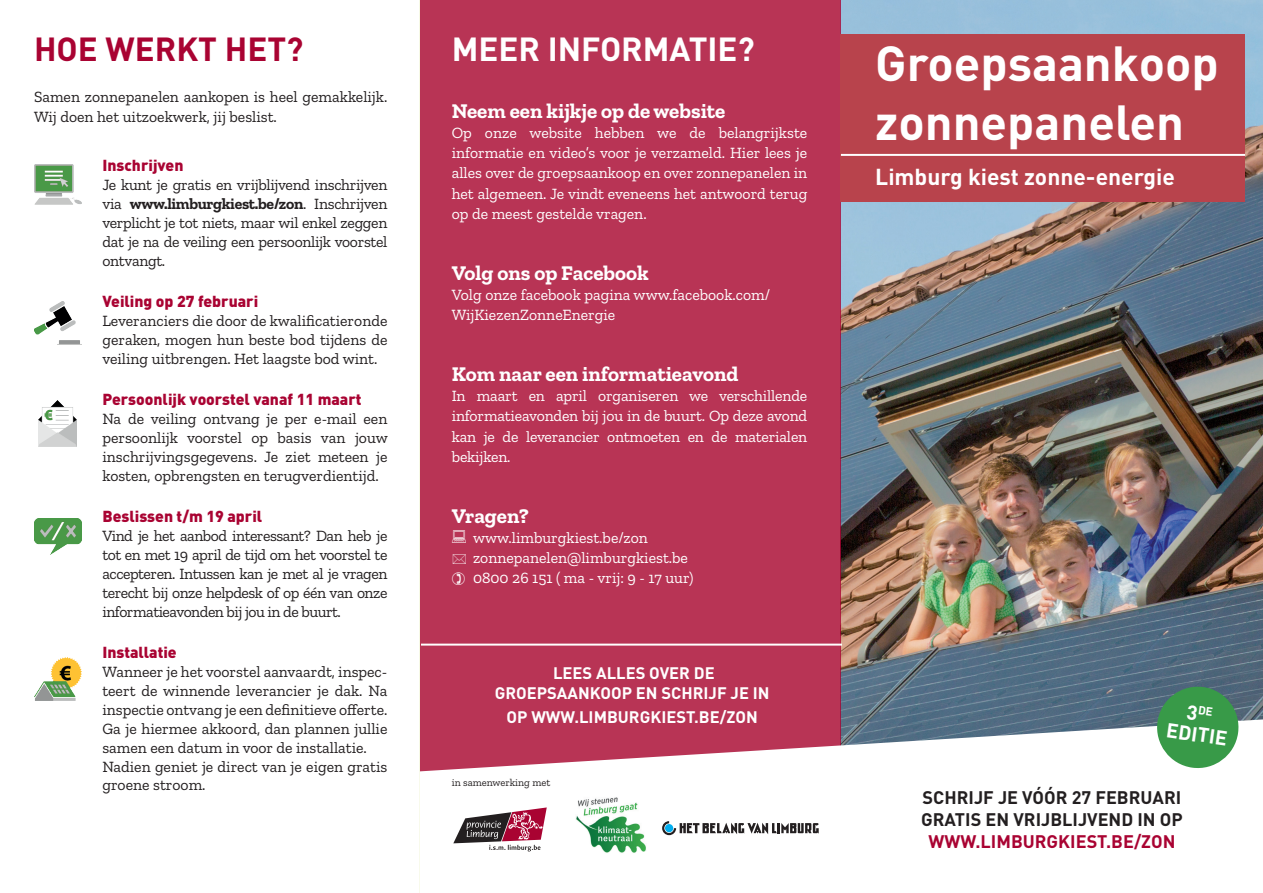
<style>
.page{position:relative;width:1263px;height:893px;background:#fff}
.page>*{position:absolute;margin:0;border:0;box-sizing:border-box;transform-origin:0 0}
.t1{font:700 48.6px/58.3px "DIN";color:#fff}
.t2{font:700 33px "DIN";color:#fff}
.t3{font:700 33px "DIN";color:#a90332}
.t4{font:700 22.8px "DIN";color:#fff}
.t5{font:700 21px "Zilla Slab";color:#fff}
.t6{font:700 20.1px "DIN";color:#fff}
.t7{font:700 18px/21.6px "DIN";color:#231f20}
.t8{font:700 18px "DIN";color:#a90332}
.t9{font:700 16.5px/19.8px "DIN";color:#fff;text-align:center}
.t10{font:15.75px/18.9px "Zilla Slab";color:#231f20;text-align:justify}
.t11{font:15.75px/20.2px "Zilla Slab";color:#fff;text-align:justify}
.t12{font:900 15.75px "DIN";color:#a90332}
.t13{font:10.5px "Zilla Slab";color:#231f20}
.s1{font-weight:700}
</style>
<div class="page">
<img style="left:841px;top:0;width:422px;height:719px">
<div style="left:420px;top:0;width:421px;height:893px;background:#b83455"></div>
<svg style="left:420px;top:719px;width:843px;height:174px"></svg>
<div style="left:841px;top:34px;width:404px;height:168px;background:#b8434c"></div>
<hr style="left:841px;top:154px;width:404px;height:2px;background:#fff">
<hr style="left:421px;top:644px;width:421px;height:2px;background:#fff">
<img style="left:34px;top:165px;width:47px;height:40px">
<img style="left:34px;top:302px;width:46px;height:42px">
<img style="left:38px;top:401px;width:39px;height:45px">
<img style="left:34px;top:518px;width:47px;height:36px">
<img style="left:34px;top:658px;width:47px;height:42px">
<svg style="left:452px;top:803px;width:99px;height:50px;background:#ba9ba4"></svg>
<img style="left:575px;top:794px;width:71px;height:71px">
<svg style="left:662px;top:821px;width:157px;height:14px;background:#a2a1a1"></svg>
<div style="left:665px;top:824px;width:8px;height:8px;background:#00aeef;border-radius:50%"></div>
<svg style="left:1154px;top:684px;width:87px;height:87px"></svg>
<h2 class="t3" style="left:34px;top:28px;width:271px">HOE WERKT HET?</h2>
<p class="t10" style="left:34px;top:87px;width:355px;line-height:20.2px">Samen zonnepanelen aankopen is heel gemakkelijk.<br>Wij doen het uitzoekwerk, jij beslist.</p>
<p class="t12" style="left:102px;top:155px;width:83px">Inschrijven</p>
<p class="t10" style="left:102px;top:175px;width:286px">Je kunt je gratis en vrijblijvend inschrijven via <span class="s1">www.limburgkiest.be/zon</span>. Inschrijven verplicht je tot niets, maar wil enkel zeggen dat je na de veiling een persoonlijk voorstel ontvangt.</p>
<p class="t12" style="left:102px;top:291px;width:157px">Veiling op 27 februari</p>
<p class="t10" style="left:102px;top:311px;width:286px">Leveranciers die door de kwalificatieronde geraken, mogen hun beste bod tijdens de veiling uitbrengen. Het laagste bod wint.</p>
<p class="t12" style="left:102px;top:389px;width:261px">Persoonlijk voorstel vanaf 11 maart</p>
<p class="t10" style="left:102px;top:409px;width:287px">Na de veiling ontvang je per e-mail een persoonlijk voorstel op basis van jouw inschrijvingsgegevens. Je ziet meteen je kosten, opbrengsten en terugverdientijd.</p>
<p class="t12" style="left:102px;top:506px;width:161px">Beslissen t/m 19 april</p>
<p class="t10" style="left:102px;top:527px;width:286px">Vind je het aanbod interessant? Dan heb je tot en met 19 april de tijd om het voorstel te accepteren. Intussen kan je met al je vragen terecht bij onze helpdesk of op één van onze informatieavonden bij jou in de buurt.</p>
<p class="t12" style="left:102px;top:642px;width:76px">Installatie</p>
<p class="t10" style="left:102px;top:662px;width:286px;text-align:left">Wanneer je het voorstel aanvaardt, inspec&shy;teert de winnende leverancier je dak. Na inspectie ontvang je een definitieve offerte.<br>Ga je hiermee akkoord, dan plannen jullie samen een datum in voor de installatie.<br>Nadien geniet je direct van je eigen gratis groene stroom.</p>
<h2 class="t2" style="left:452px;top:28px;width:305px">MEER INFORMATIE?</h2>
<h3 class="t5" style="left:452px;top:98px;width:275px">Neem een kijkje op de website</h3>
<p class="t11" style="left:452px;top:123px;width:357px">Op onze website hebben we de belangrijkste informatie en video’s voor je verzameld. Hier lees je alles over de groepsaankoop en over zonnepanelen in het algemeen. Je vindt eveneens het antwoord terug op de meest gestelde vragen.</p>
<h3 class="t5" style="left:452px;top:260px;width:198px">Volg ons op Facebook</h3>
<p class="t11" style="left:452px;top:285px;width:320px">Volg onze facebook pagina www.facebook.com/<br>WijKiezenZonneEnergie</p>
<h3 class="t5" style="left:452px;top:362px;width:288px">Kom naar een informatieavond</h3>
<p class="t11" style="left:452px;top:386px;width:357px">In maart en april organiseren we verschillende informatieavonden bij jou in de buurt. Op deze avond kan je de leverancier ontmoeten en de materialen bekijken.</p>
<h3 class="t5" style="left:452px;top:503px;width:79px">Vragen?</h3>
<p class="t11" style="left:473px;top:528px;width:222px;text-align:left">www.limburgkiest.be/zon zonnepanelen@limburgkiest.be<br>0800 26 151 ( ma - vrij: 9 - 17 uur)</p>
<p class="t9" style="left:495px;top:663px;width:276px">LEES ALLES OVER DE<br>GROEPSAANKOOP EN SCHRIJF JE IN</p>
<p class="t9" style="left:506px;top:706px;width:253px">OP WWW.LIMBURGKIEST.BE/ZON</p>
<p class="t13" style="left:452px;top:777px;width:100px">in samenwerking met</p>
<h1 class="t1" style="left:875px;top:33px;width:345px">Groepsaankoop zonnepanelen</h1>
<h3 class="t4" style="left:875px;top:162px;width:301px">Limburg kiest zonne-energie</h3>
<p class="t6" style="left:1168px;top:717px;width:63px;rotate:8deg">EDITIE</p>
<p class="t7" style="left:921px;top:786px;width:263px">SCHRIJF JE VÓÓR 27 FEBRUARI<br>GRATIS EN VRIJBLIJVEND IN OP</p>
<p class="t8" style="left:928px;top:829px;width:249px">WWW.LIMBURGKIEST.BE/ZON</p>
</div>
